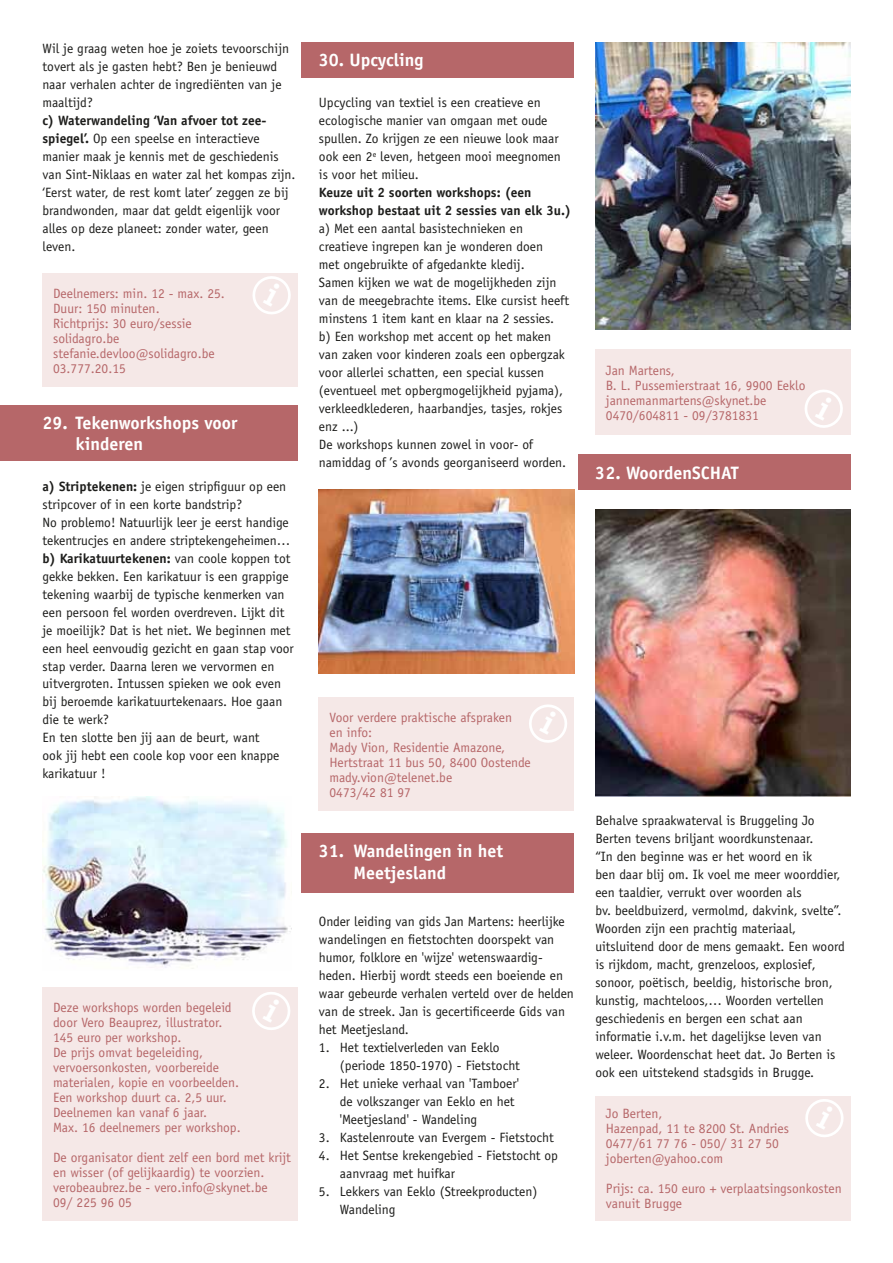
<style>
.page{position:relative;width:893px;height:1263px;background:#fff}
.page>*{position:absolute;margin:0;border:0;box-sizing:border-box;transform-origin:0 0}
.t1{font:700 18px/21.6px "Officina Sans";color:#fff}
.t2{font:13.5px/18px "Officina Sans";color:#1d1d1b}
.t3{font:13.5px/15px "Officina Sans";color:#b66769}
.t4{font:700 13.5px/18px "Officina Sans";color:#1d1d1b}
.s1{font-weight:700}
</style>
<div class="page">
<div style="left:43px;top:986px;width:255px;height:234px;background:#f5e8e7"></div>
<div style="left:319px;top:697px;width:255px;height:113px;background:#f5e8e7"></div>
<div style="left:302px;top:43px;width:272px;height:35px;background:#b66769"></div>
<div style="left:578px;top:455px;width:272px;height:35px;background:#b66769"></div>
<div style="left:302px;top:833px;width:272px;height:60px;background:#b66769"></div>
<img style="left:319px;top:490px;width:255px;height:183px">
<img style="left:595px;top:43px;width:255px;height:287px">
<div style="left:595px;top:350px;width:255px;height:85px;background:#f5e8e7"></div>
<div style="left:595px;top:1096px;width:255px;height:124px;background:#f5e8e7"></div>
<img style="left:595px;top:510px;width:255px;height:287px">
<img style="left:43px;top:796px;width:249px;height:173px">
<div style="left:0;top:405px;width:298px;height:55px;background:#b66769"></div>
<div style="left:43px;top:273px;width:255px;height:114px;background:#f5e8e7"></div>
<svg style="left:252px;top:992px;width:38px;height:38px"></svg>
<svg style="left:529px;top:704px;width:38px;height:39px"></svg>
<svg style="left:805px;top:390px;width:38px;height:38px"></svg>
<svg style="left:805px;top:1099px;width:39px;height:38px"></svg>
<svg style="left:252px;top:276px;width:39px;height:38px"></svg>
<p class="t2" style="left:43px;top:39px;width:248px">Wil je graag weten hoe je zoiets tevoorschijn tovert als je gasten hebt? Ben je benieuwd naar verhalen achter de ingrediënten van je maaltijd?</p>
<p class="t2" style="left:43px;top:111px;width:255px"><span class="s1">c) Waterwandeling ‘Van afvoer tot zee&shy;spiegel’.</span> Op een speelse en interactieve manier maak je kennis met de geschiedenis van Sint-Niklaas en water zal het kompas zijn. ‘Eerst water, de rest komt later’ zeggen ze bij brandwonden, maar dat geldt eigenlijk voor alles op deze planeet: zonder water, geen leven.</p>
<p class="t3" style="left:53px;top:286px;width:173px">Deelnemers: min. 12 - max. 25.</p>
<p class="t3" style="left:53px;top:301px;width:163px">Duur: 150 minuten.<br>Richtprijs: 30 euro/sessie solidagro.be stefanie.devloo@solidagro.be<br>03.777.20.15</p>
<h1 class="t1" style="left:76px;top:412px;width:164px;text-indent:-33px">29. Tekenworkshops voor kinderen</h1>
<p class="t2" style="left:43px;top:477px;width:253px"><span class="s1">a) Striptekenen:</span> je eigen stripfiguur op een stripcover of in een korte bandstrip?<br>No problemo! Natuurlijk leer je eerst handige tekentrucjes en andere striptekengeheimen… <span class="s1">b) Karikatuurtekenen:</span> van coole koppen tot gekke bekken. Een karikatuur is een grappige tekening waarbij de typische kenmerken van een persoon fel worden overdreven. Lijkt dit je moeilijk? Dat is het niet. We beginnen met een heel eenvoudig gezicht en gaan stap voor stap verder. Daarna leren we vervormen en uitvergroten. Intussen spieken we ook even bij beroemde karikatuurtekenaars. Hoe gaan die te werk?<br>En ten slotte ben jij aan de beurt, want<br>ook jij hebt een coole kop voor een knappe karikatuur !</p>
<p class="t3" style="left:53px;top:1000px;width:189px">Deze workshops worden begeleid door Vero Beauprez, illustrator.<br>145 euro per workshop.<br>De prijs omvat begeleiding, vervoersonkosten, voorbereide materialen, kopie en voorbeelden.<br>Een workshop duurt ca. 2,5 uur.<br>Deelnemen kan vanaf 6 jaar.<br>Max. 16 deelnemers per workshop.</p>
<p class="t3" style="left:53px;top:1150px;width:239px">De organisator dient zelf een bord met krijt en wisser (of gelijkaardig) te voorzien. verobeaubrez.be - vero.info@skynet.be<br>09/ 225 96 05</p>
<h1 class="t1" style="left:319px;top:49px;width:106px">30. Upcycling</h1>
<p class="t2" style="left:319px;top:94px;width:243px">Upcycling van textiel is een creatieve en ecologische manier van omgaan met oude spullen. Zo krijgen ze een nieuwe look maar ook een 2<sup>e</sup> leven, hetgeen mooi meegnomen is voor het milieu.</p>
<p class="t4" style="left:319px;top:184px;width:254px">Keuze uit 2 soorten workshops: (een workshop bestaat uit 2 sessies van elk 3u.)</p>
<p class="t2" style="left:319px;top:220px;width:252px">a) Met een aantal basistechnieken en creatieve ingrepen kan je wonderen doen<br>met ongebruikte of afgedankte kledij.<br>Samen kijken we wat de mogelijkheden zijn van de meegebrachte items. Elke cursist heeft minstens 1 item kant en klaar na 2 sessies. b) Een workshop met accent op het maken van zaken voor kinderen zoals een opbergzak voor allerlei schatten, een special kussen (eventueel met opbergmogelijkheid pyjama), verkleedklederen, haarbandjes, tasjes, rokjes enz ...)<br>De workshops kunnen zowel in voor- of namiddag of ’s avonds georganiseerd worden.</p>
<p class="t3" style="left:606px;top:363px;width:201px">Jan Martens,<br>B. L. Pussemierstraat 16, 9900 Eeklo jannemanmartens@skynet.be<br>0470/604811 - 09/3781831</p>
<h1 class="t1" style="left:595px;top:462px;width:145px">32. WoordenSCHAT</h1>
<p class="t3" style="left:330px;top:710px;width:203px">Voor verdere praktische afspraken<br>en info:<br>Mady Vion, Residentie Amazone,<br>Hertstraat 11 bus 50, 8400 Oostende mady.vion@telenet.be<br>0473/42 81 97</p>
<h1 class="t1" style="left:353px;top:840px;width:151px;text-indent:-35px">31. Wandelingen in het<br>Meetjesland</h1>
<p class="t2" style="left:319px;top:912px;width:257px">Onder leiding van gids Jan Martens: heerlijke wandelingen en fietstochten doorspekt van humor, folklore en 'wijze' wetenswaardig&shy;heden. Hierbij wordt steeds een boeiende en waar gebeurde verhalen verteld over de helden van de streek. Jan is gecertificeerde Gids van het Meetjesland.</p>
<p class="t2" style="left:340px;top:1038px;width:182px;text-indent:-21px">1. Het textielverleden van Eeklo (periode 1850-1970) - Fietstocht</p>
<p class="t2" style="left:340px;top:1074px;width:181px;text-indent:-21px">2. Het unieke verhaal van 'Tamboer' de volkszanger van Eeklo en het 'Meetjesland' - Wandeling</p>
<p class="t2" style="left:319px;top:1128px;width:236px">3. Kastelenroute van Evergem - Fietstocht</p>
<p class="t2" style="left:340px;top:1146px;width:220px;text-indent:-21px">4. Het Sentse krekengebied - Fietstocht op aanvraag met huifkar</p>
<p class="t2" style="left:340px;top:1182px;width:199px;text-indent:-21px">5. Lekkers van Eeklo (Streekproducten)<br>Wandeling</p>
<p class="t2" style="left:595px;top:811px;width:251px">Behalve spraakwaterval is Bruggeling Jo Berten tevens briljant woordkunstenaar.<br>“In den beginne was er het woord en ik<br>ben daar blij om. Ik voel me meer woorddier, een taaldier, verrukt over woorden als<br>bv. beeldbuizerd, vermolmd, dakvink, svelte”.<br>Woorden zijn een prachtig materiaal, uitsluitend door de mens gemaakt. Een woord is rijkdom, macht, grenzeloos, explosief, sonoor, poëtisch, beeldig, historische bron, kunstig, machteloos,… Woorden vertellen geschiedenis en bergen een schat aan informatie i.v.m. het dagelijkse leven van weleer. Woordenschat heet dat. Jo Berten is ook een uitstekend stadsgids in Brugge.</p>
<p class="t3" style="left:606px;top:1106px;width:185px">Jo Berten,<br>Hazenpad, 11 te 8200 St. Andries<br>0477/61 77 76 - 050/ 31 27 50 joberten@yahoo.com</p>
<p class="t3" style="left:606px;top:1181px;width:237px">Prijs: ca. 150 euro + verplaatsingsonkosten vanuit Brugge</p>
</div>
